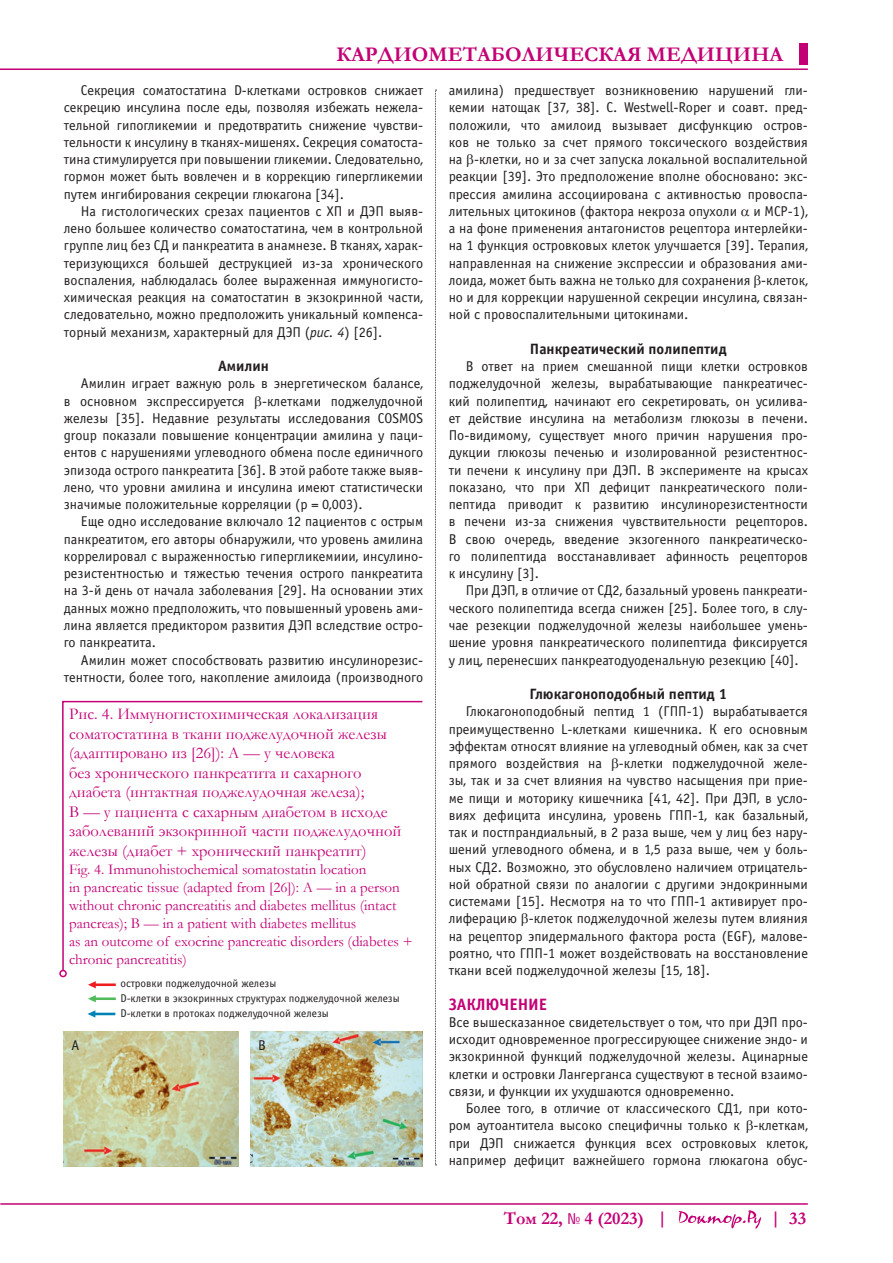
<style>
.page{position:relative;width:893px;height:1263px;background:#fff}
.page>*{position:absolute;margin:0;border:0;box-sizing:border-box;transform-origin:0 0}
.t1{font:700 21px "Garamond";color:#c30175}
.t2{font:700 18px "Garamond";color:#c30175}
.t3{font:16.5px/19.5px "Garamond";color:#c30175}
.lit_2{font:700 16.5px "Officina Sans C";color:#c30175}
.t4{font:15px/18px "Garamond";color:#c30175}
.lit_2-2{font:700 15px "Officina Sans C";color:#231f20}
.lit_2-3{font:14.25px/17.2px "Officina Sans C";color:#231f20;text-align:justify}
.Авторы{font:11.25px "Officina Sans C";color:#231f20}
.s1{font-style:italic}
.s2{font-family:"Helios Cond";font-weight:400;font-size:15px}
</style>
<div class="page">
<hr style="left:0;top:68px;width:808px;height:2px;background:#c30175">
<div style="left:799px;top:44px;width:9px;height:21px;background:#c30175"></div>
<hr style="left:0;top:1203px;width:808px;height:2px;background:#c30175">
<svg style="left:679px;top:1210px;width:82px;height:18px"></svg>
<svg style="left:62px;top:700px;width:361px;height:272px"></svg>
<div style="left:59px;top:970px;width:8px;height:7px;border:2px solid #c30175;border-radius:50%"></div>
<img style="left:64px;top:1031px;width:174px;height:135px">
<img style="left:250px;top:1031px;width:172px;height:135px">
<svg style="left:88px;top:981px;width:28px;height:7px"></svg>
<svg style="left:88px;top:995px;width:28px;height:7px"></svg>
<svg style="left:88px;top:1010px;width:27px;height:7px"></svg>
<svg style="left:435px;top:90px;width:1px;height:1075px"></svg>
<h1 class="t1" style="left:336px;top:40px;width:448px">КАРДИОМЕТАБОЛИЧЕСКАЯ МЕДИЦИНА</h1>
<p class="lit_2-3" style="left:64px;top:82px;width:361px;text-indent:17px">Секреция соматостатина D-клетками островков снижает секрецию инсулина после еды, позволяя избежать нежела&shy;тельной гипогликемии и предотвратить снижение чувстви&shy;тельности к инсулину в тканях-мишенях. Секреция соматоста&shy;тина стимулируется при повышении гликемии. Следовательно, гормон может быть вовлечен и в коррекцию гипергликемии путем ингибирования секреции глюкагона [34].</p>
<p class="lit_2-3" style="left:64px;top:203px;width:361px;text-indent:17px">На гистологических срезах пациентов с ХП и ДЭП выяв&shy;лено большее количество соматостатина, чем в контрольной группе лиц без СД и панкреатита в анамнезе. В тканях, харак&shy;теризующихся большей деструкцией из-за хронического воспаления, наблюдалась более выраженная иммуногисто&shy;химическая реакция на соматостатин в экзокринной части, следовательно, можно предположить уникальный компенса&shy;торный механизм, характерный для ДЭП (<span class="s1">рис. 4</span>) [26].</p>
<p class="lit_2-2" style="left:218px;top:358px;width:52px">Амилин</p>
<p class="lit_2-3" style="left:64px;top:375px;width:361px;text-indent:17px">Амилин играет важную роль в энергетическом балансе, в основном экспрессируется -клетками поджелудочной железы [35]. Недавние результаты исследования COSMOS group показали повышение концентрации амилина у паци&shy;ентов с нарушениями углеводного обмена после единичного эпизода острого панкреатита [36]. В этой работе также выяв&shy;лено, что уровни амилина и инсулина имеют статистически значимые положительные корреляции (p = 0,003).</p>
<p class="lit_2-3" style="left:64px;top:513px;width:361px;text-indent:17px">Еще одно исследование включало 12 пациентов с острым панкреатитом, его авторы обнаружили, что уровень амилина коррелировал с выраженностью гипергликемиии, инсулино&shy;резистентностью и тяжестью течения острого панкреатита на 3-й день от начала заболевания [29]. На основании этих данных можно предположить, что повышенный уровень ами&shy;лина является предиктором развития ДЭП вследствие остро&shy;го панкреатита.</p>
<p class="lit_2-3" style="left:64px;top:651px;width:361px;text-align:right">Амилин может способствовать развитию инсулинорезис&shy;тентности, более того, накопление амилоида (производного</p>
<p class="t3" style="left:69px;top:704px;width:334px">Рис. 4. Иммуногистохимическая локализация соматостатина в ткани поджелудочной железы (адаптировано из [26]): А — у человека<br>без хронического панкреатита и сахарного диабета (интактная поджелудочная железа);<br>В — у пациента с сахарным диабетом в исходе заболеваний экзокринной части поджелудочной железы (диабет + хронический панкреатит)</p>
<p class="t4" style="left:69px;top:860px;width:345px">Fig. 4. Immunohistochemical somatostatin location<br>in pancreatic tissue (adapted from [26]): А — in a person without chronic pancreatitis and diabetes mellitus (intact pancreas); В — in a patient with diabetes mellitus<br>as an outcome of exocrine pancreatic disorders (diabetes + chronic pancreatitis)</p>
<p class="Авторы" style="left:120px;top:977px;width:157px">островки поджелудочной железы</p>
<p class="Авторы" style="left:120px;top:992px;width:281px">D-клетки в экзокринных структурах поджелудочной железы</p>
<p class="Авторы" style="left:120px;top:1007px;width:210px">D-клетки в протоках поджелудочной железы</p>
<p class="lit_2-3" style="left:72px;top:1037px;width:9px">А</p>
<p class="lit_2-3" style="left:258px;top:1037px;width:9px">В</p>
<p class="lit_2-3" style="left:449px;top:82px;width:361px">амилина) предшествует возникновению нарушений гли&shy;кемии натощак [37, 38]. С. Westwell-Roper и соавт. пред&shy;положили, что амилоид вызывает дисфункцию остров&shy;ков не только за счет прямого токсического воздействия на -клетки, но и за счет запуска локальной воспалительной реакции [39]. Это предположение вполне обосновано: экс&shy;прессия амилина ассоциирована с активностью провоспа&shy;лительных цитокинов (фактора некроза опухоли и MCP-1), а на фоне применения антагонистов рецептора интерлейки&shy;на 1 функция островковых клеток улучшается [39]. Терапия, направленная на снижение экспрессии и образования ами&shy;лоида, может быть важна не только для сохранения -клеток, но и для коррекции нарушенной секреции инсулина, связан&shy;ной с провоспалительными цитокинами.</p>
<p class="lit_2-2" style="left:530px;top:340px;width:198px">Панкреатический полипептид</p>
<p class="lit_2-3" style="left:449px;top:358px;width:361px;text-indent:17px">В ответ на прием смешанной пищи клетки островков поджелудочной железы, вырабатывающие панкреатичес&shy;кий полипептид, начинают его секретировать, он усилива&shy;ет действие инсулина на метаболизм глюкозы в печени.<br>По-видимому, существует много причин нарушения про&shy;дукции глюкозы печенью и изолированной резистентнос&shy;ти печени к инсулину при ДЭП. В эксперименте на крысах показано, что при ХП дефицит панкреатического поли&shy;пептида приводит к развитию инсулинорезистентности в печени из-за снижения чувствительности рецепторов.<br>В свою очередь, введение экзогенного панкреатическо&shy;го полипептида восстанавливает афинность рецепторов к инсулину [3].</p>
<p class="lit_2-3" style="left:449px;top:582px;width:361px;text-indent:17px">При ДЭП, в отличие от СД2, базальный уровень панкреати&shy;ческого полипептида всегда снижен [25]. Более того, в слу&shy;чае резекции поджелудочной железы наибольшее умень&shy;шение уровня панкреатического полипептида фиксируется у лиц, перенесших панкреатодуоденальную резекцию [40].</p>
<p class="lit_2-2" style="left:529px;top:685px;width:199px">Глюкагоноподобный пептид 1</p>
<p class="lit_2-3" style="left:449px;top:703px;width:361px;text-indent:17px">Глюкагоноподобный пептид 1 (ГПП-1) вырабатывается преимущественно L-клетками кишечника. К его основным эффектам относят влияние на углеводный обмен, как за счет прямого воздействия на -клетки поджелудочной желе&shy;зы, так и за счет влияния на чувство насыщения при прие&shy;ме пищи и моторику кишечника [41, 42]. При ДЭП, в усло&shy;виях дефицита инсулина, уровень ГПП-1, как базальный, так и постпрандиальный, в 2 раза выше, чем у лиц без нару&shy;шений углеводного обмена, и в 1,5 раза выше, чем у боль&shy;ных СД2. Возможно, это обусловлено наличием отрицатель&shy;ной обратной связи по аналогии с другими эндокринными системами [15]. Несмотря на то что ГПП-1 активирует про&shy;лиферацию -клеток поджелудочной железы путем влияния на рецептор эпидермального фактора роста (EGF), малове&shy;роятно, что ГПП-1 может воздействовать на восстановление ткани всей поджелудочной железы [15, 18].</p>
<p class="lit_2" style="left:449px;top:994px;width:100px">ЗАКЛЮЧЕНИЕ</p>
<p class="lit_2-3" style="left:449px;top:1014px;width:361px">Все вышесказанное свидетельствует о том, что при ДЭП про&shy;исходит одновременное прогрессирующее снижение эндо- и экзокринной функций поджелудочной железы. Ацинарные клетки и островки Лангерганса существуют в тесной взаимо&shy;связи, и функции их ухудшаются одновременно.</p>
<p class="lit_2-3" style="left:449px;top:1100px;width:361px;text-indent:17px">Более того, в отличие от классического СД1, при кото&shy;ром аутоантитела высоко специфичны только к -клеткам, при ДЭП снижается функция всех островковых клеток, например дефицит важнейшего гормона глюкагона обус-</p>
<p class="t2" style="left:504px;top:1206px;width:165px">Том 22, <span class="s2">№</span> 4 (2023) |</p>
<p class="t2" style="left:771px;top:1205px;width:11px">|</p>
<p class="t2" style="left:789px;top:1206px;width:19px">33</p>
</div>
